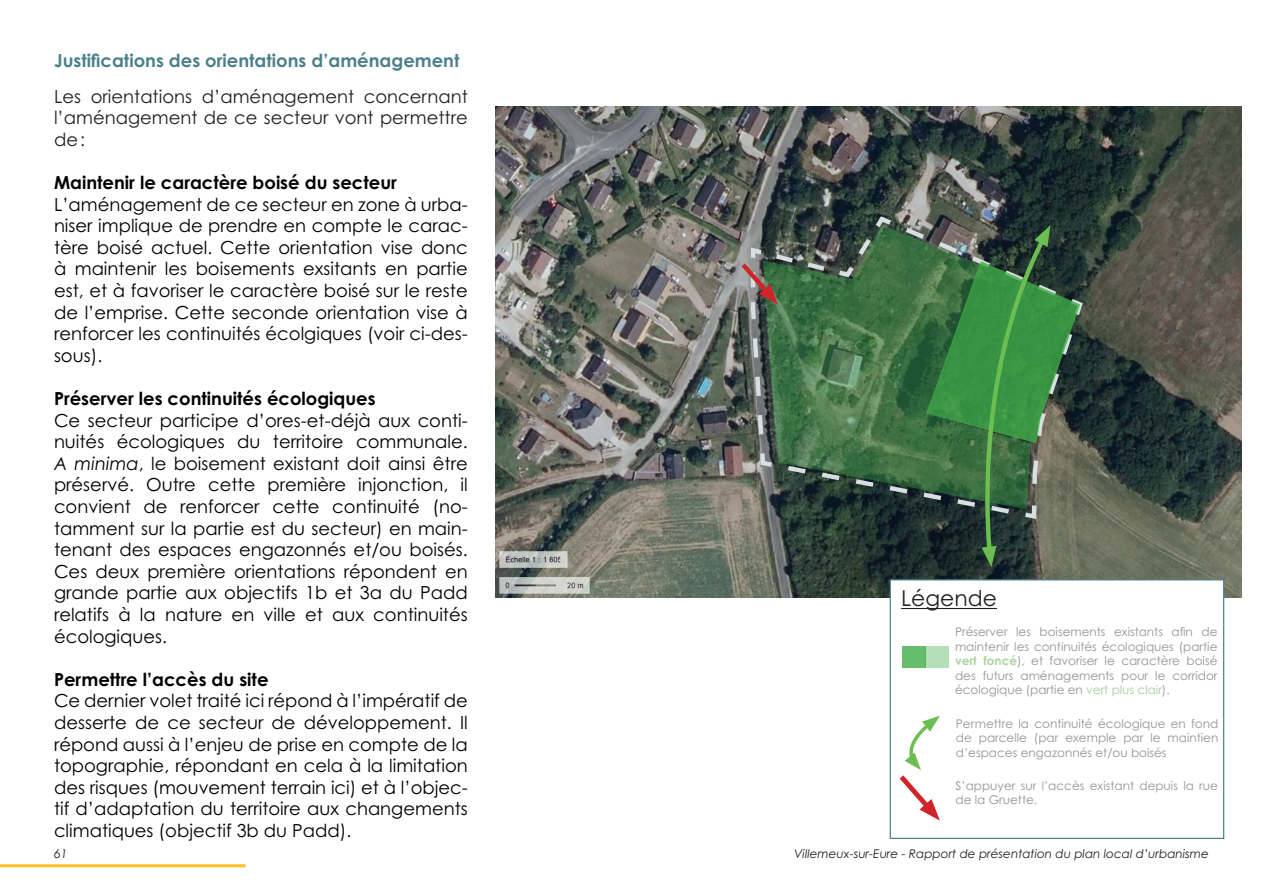
<style>
.page{position:relative;width:1263px;height:893px;background:#fff}
.page>*{position:absolute;margin:0;border:0;box-sizing:border-box;transform-origin:0 0}
.t1{font:21.9px "Century Gothic Pro";color:#231f20}
.t2{font:18px/21.6px "Century Gothic Pro";color:#000;text-align:justify}
.t3{font:700 18px "Century Gothic Pro";color:#000}
.t4{font:18px/21.6px "Century Gothic Pro";color:#231f20;text-align:justify}
.t5{font:700 18px "Century Gothic Pro";color:#4b808b}
.t6{font:12px/14.4px "Century Gothic Pro";color:#939598;text-align:justify}
.t7{font:italic 12px "Century Gothic Pro";color:#231f20}
.s1{font-style:italic}
.s2{font-weight:700;color:#aad59d}
.s3{color:#a3cf9a}
</style>
<div class="page">
<hr style="left:0;top:864px;width:246px;height:3px;background:#fdbe26">
<img style="left:495px;top:106px;width:747px;height:491px">
<svg style="left:749px;top:213px;width:336px;height:309px;background:#3f4b47"></svg>
<svg style="left:737px;top:224px;width:343px;height:343px;background:#436848"></svg>
<div style="left:890px;top:579px;width:334px;height:260px;background:#fff;border:1px solid #4b808b"></div>
<hr style="left:901px;top:608px;width:96px;height:1px;background:#231f20">
<svg style="left:899px;top:716px;width:41px;height:105px"></svg>
<div style="left:903px;top:646px;width:23px;height:22px;background:#66be6d"></div>
<div style="left:925px;top:646px;width:23px;height:22px;background:#b4dfb8"></div>
<p class="t5" style="left:54px;top:50px;width:407px">Justifications des orientations d’aménagement</p>
<p class="t4" style="left:54px;top:85px;width:415px">Les orientations d’aménagement concernant l’aménagement de ce secteur vont permettre de:</p>
<p class="t3" style="left:54px;top:171px;width:344px">Maintenir le caractère boisé du secteur</p>
<p class="t2" style="left:54px;top:193px;width:415px">L’aménagement de ce secteur en zone à urba&shy;niser implique de prendre en compte le carac&shy;tère boisé actuel. Cette orientation vise donc à maintenir les boisements exsitants en partie est, et à favoriser le caractère boisé sur le reste de l’emprise. Cette seconde orientation vise à renforcer les continuités écolgiques (voir ci-des&shy;sous).</p>
<p class="t3" style="left:54px;top:387px;width:323px">Préserver les continuités écologiques</p>
<p class="t2" style="left:54px;top:409px;width:415px">Ce secteur participe d’ores-et-déjà aux conti&shy;nuités écologiques du territoire communale.<br><span class="s1">A minima</span>, le boisement existant doit ainsi être préservé. Outre cette première injonction, il convient de renforcer cette continuité (no&shy;tamment sur la partie est du secteur) en main&shy;tenant des espaces engazonnés et/ou boisés.<br>Ces deux première orientations répondent en grande partie aux objectifs 1b et 3a du Padd relatifs à la nature en ville et aux continuités écologiques.</p>
<p class="t3" style="left:54px;top:668px;width:216px">Permettre l’accès du site</p>
<p class="t2" style="left:54px;top:690px;width:415px">Ce dernier volet traité ici répond à l’impératif de desserte de ce secteur de développement. Il répond aussi à l’enjeu de prise en compte de la topographie, répondant en cela à la limitation des risques (mouvement terrain ici) et à l’objec&shy;tif d’adaptation du territoire aux changements climatiques (objectif 3b du Padd).</p>
<p class="t1" style="left:901px;top:585px;width:97px">Légende</p>
<p class="t6" style="left:955px;top:625px;width:264px">Préserver les boisements existants afin de maintenir les continuités écologiques (partie <span class="s2">vert foncé</span>), et favoriser le caractère boisé des futurs aménagements pour le corridor écologique (partie en <span class="s3">vert plus clair</span>).</p>
<p class="t6" style="left:956px;top:716px;width:264px">Permettre la continuité écologique en fond de parcelle (par exemple par le maintien d’espaces engazonnés et/ou boisés</p>
<p class="t6" style="left:955px;top:778px;width:264px">S’appuyer sur l’accès existant depuis la rue de la Gruette.</p>
<p class="t7" style="left:54px;top:847px;width:15px">61</p>
<p class="t7" style="left:794px;top:847px;width:416px">Villemeux-sur-Eure - Rapport de présentation du plan local d’urbanisme</p>
</div>
